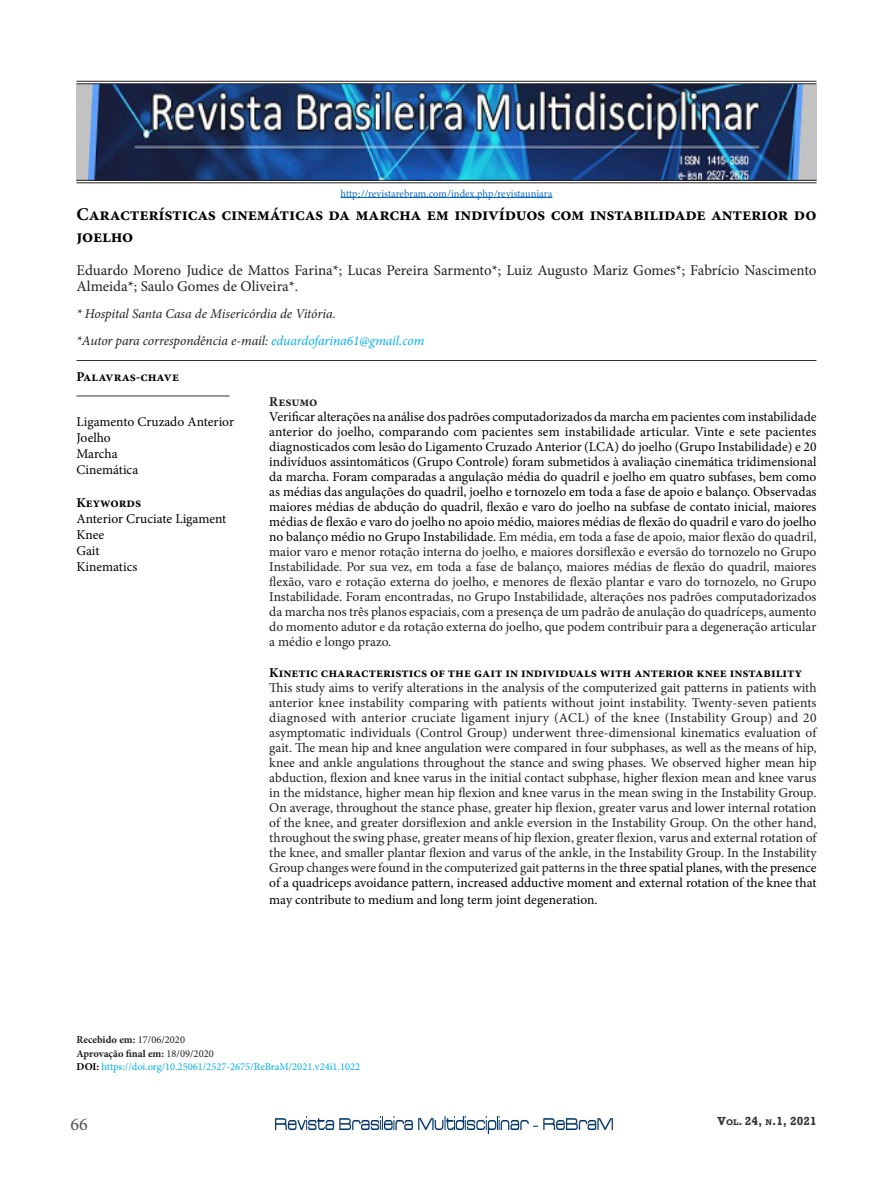
<style>
.page{position:relative;width:893px;height:1191px;background:#fff}
.page>*{position:absolute;margin:0;border:0;box-sizing:border-box;transform-origin:0 0}
.t1{font:700 18px/21.6px "Minion Pro";letter-spacing:-.015em;color:#000}
.t2{font:18px "Minion Pro";color:#4f4f50}
.t3{font:15px/16.5px "Minion Pro";color:#231f20}
.t4{font:13.5px/15px "Minion Pro";color:#000}
.t5{font:13.5px/15.1px "Minion Pro";letter-spacing:-.005em;color:#231f20;text-align:justify}
.t6{font:italic 13.5px/27px "Minion Pro";letter-spacing:-.005em;color:#231f20}
.t7{font:700 13.5px "Minion Pro";color:#000}
.t8{font:700 13.5px "Minion Pro";letter-spacing:-.005em;color:#231f20}
.t9{font:700 12px "Rockwell";color:#333}
.t10{font:10.5px/13.5px "Minion Pro";color:#00aeef}
.t11{font:10.5px "Minion 3";letter-spacing:-.005em;color:#0563c1}
.s1{color:#00aeef}
.s2{color:#231f20}
.s3{color:#000}
.s4{font-weight:700;color:#231f20}
.s5{font-weight:700;color:#000}
.s6{font-size:8.4px}
</style>
<div class="page">
<img style="left:275px;top:1116px;width:338px;height:17px">
<hr style="left:341px;top:197px;width:211px;height:1px;background:#0563c1">
<hr style="left:76px;top:360px;width:740px;height:1px;background:#333">
<hr style="left:76px;top:396px;width:154px;height:1px;background:#333">
<img style="left:77px;top:84px;width:739px;height:96px">
<hr style="left:76px;top:81px;width:740px;height:1px;background:#231f20">
<hr style="left:76px;top:83px;width:740px;height:1px;background:#231f20">
<hr style="left:76px;top:180px;width:740px;height:1px;background:#231f20">
<hr style="left:76px;top:182px;width:740px;height:1px;background:#231f20">
<p class="t11" style="left:341px;top:186px;width:213px">http://revistarebram.com/index.php/revistauniara</p>
<h1 class="t1" style="left:76px;top:203px;width:741px">Características cinemáticas da marcha em indivíduos com instabilidade anterior do joelho</h1>
<p class="t3" style="left:76px;top:262px;width:741px">Eduardo Moreno Judice de Mattos Farina*; Lucas Pereira Sarmento*; Luiz Augusto Mariz Gomes*; Fabrício Nascimento<br>Almeida*; Saulo Gomes de Oliveira*.</p>
<p class="t6" style="left:76px;top:301px;width:349px">* Hospital Santa Casa de Misericórdia de Vitória.<br>*Autor para correspondência e-mail: <span class="s1">eduardofarina61@gmail.com</span></p>
<p class="t7" style="left:76px;top:367px;width:104px">Palavras-chave</p>
<p class="t4" style="left:76px;top:413px;width:159px;line-height:16.2px">Ligamento Cruzado Anterior<br>Joelho<br>Marcha<br>Cinemática</p>
<p class="t7" style="left:76px;top:493px;width:66px">Keywords</p>
<p class="t4" style="left:76px;top:510px;width:151px;line-height:16.2px">Anterior Cruciate Ligament<br>Knee<br>Gait<br>Kinematics</p>
<p class="t8" style="left:269px;top:392px;width:50px">Resumo</p>
<p class="t4" style="left:269px;top:409px;width:549px;text-align:justify">Verificar alterações na análise dos padrões computadorizados da marcha em pacientes com instabilidade anterior do joelho, comparando com pacientes sem instabilidade articular. Vinte e sete pacientes diagnosticados com lesão do Ligamento Cruzado Anterior (LCA) do joelho (Grupo Instabilidade) e 20 indivíduos assintomáticos (Grupo Controle) foram submetidos à avaliação cinemática tridimensional da marcha. Foram comparadas a angulação média do quadril e joelho em quatro subfases, bem como as médias das angulações do quadril, joelho e tornozelo em toda a fase de apoio e balanço. Observadas maiores médias de abdução do quadril, flexão e varo do joelho na subfase de contato inicial, maiores médias de flexão e varo do joelho no apoio médio, maiores médias de flexão do quadril e varo do joelho no balanço médio no Grupo Instabilidade. <span class="s2">Em média, em toda a fase de apoio, maior flexão do quadril, maior varo e menor rotação interna do joelho, e maiores dorsiflexão e eversão do tornozelo no Grupo Instabilidade. Por sua vez, em toda a fase de balanço, maiores médias de flexão do quadril, maiores flexão, varo e rotação externa do joelho, e menores de flexão plantar e varo do tornozelo, no Grupo Instabilidade. Foram encontradas, no Grupo Instabilidade, alterações nos padrões computadorizados da marcha nos três planos espaciais, com a presença de um padrão de anulação do quadríceps, aumento do momento adutor e da rotação externa do joelho, que podem contribuir para a degeneração articular a médio e longo prazo.</span></p>
<p class="t7" style="left:269px;top:663px;width:534px">Kinetic characteristics of the gait in individuals with anterior knee instability</p>
<p class="t5" style="left:269px;top:680px;width:549px">This study aims to verify alterations in the analysis of the computerized gait patterns in patients with anterior knee instability comparing with patients without joint instability. Twenty-seven patients diagnosed with anterior cruciate ligament injury (ACL) of the knee (Instability Group) and 20 asymptomatic individuals (Control Group) underwent three-dimensional kinematics evaluation of gait. The mean hip and knee angulation were compared in four subphases, as well as the means of hip, knee and ankle angulations throughout the stance and swing phases. We observed higher mean hip abduction, flexion and knee varus in the initial contact subphase, higher flexion mean and knee varus in the midstance, higher mean hip flexion and knee varus in the mean swing in the Instability Group.<br>On average, throughout the stance phase, greater hip flexion, greater varus and lower internal rotation of the knee, and greater dorsiflexion and ankle eversion in the Instability Group. On the other hand, throughout the swing phase, greater means of hip flexion, greater flexion, varus and external rotation of the knee, and smaller plantar flexion and varus of the ankle, in the Instability Group. In the Instability Group changes were found in the computerized gait patterns in the <span class="s3">three spatial planes, with the presence of a quadriceps avoidance pattern, increased adductive moment and external rotation of the knee that may contribute to medium and long term joint degeneration.</span></p>
<p class="t10" style="left:76px;top:1033px;width:285px"><span class="s4">Recebido em:</span> <span class="s2">17/06/2020<br></span><span class="s4">Aprovação final em:</span> <span class="s2">18/09/2020<br></span><span class="s5">DOI:</span> https://doi.org/10.25061/2527-2675/ReBraM/2021.v24i1.1022</p>
<h1 class="t2" style="left:71px;top:1111px;width:19px">66</h1>
<p class="t9" style="left:718px;top:1113px;width:101px">V<span class="s6">ol</span>. 24, <span class="s6">n</span>.1, 2021</p>
</div>
